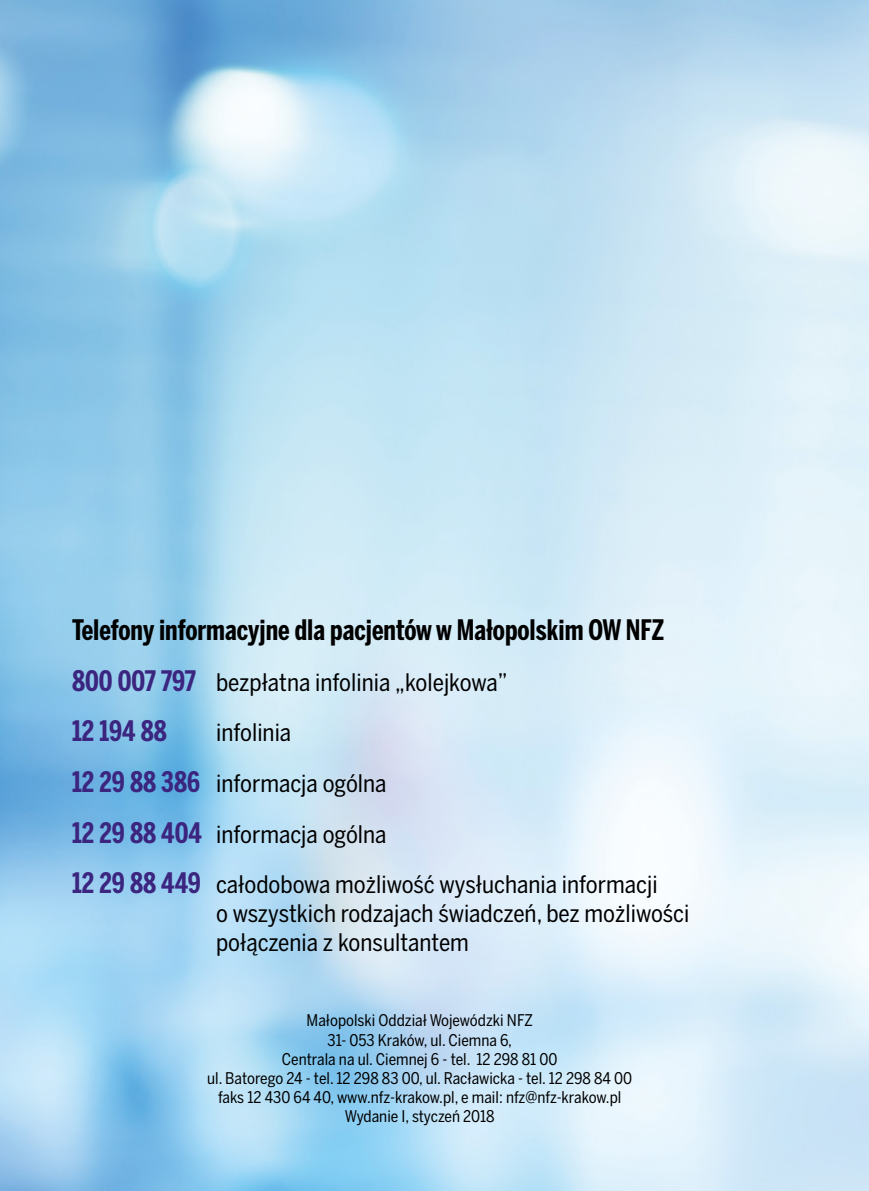
<style>
.page{position:relative;width:869px;height:1191px;background:#fff}
.page>*{position:absolute;margin:0;border:0;box-sizing:border-box;transform-origin:0 0}
.t1{font:700 28px "Benton Sans Comp CE";color:#000}
.t2{font:700 28px "Benton Sans Comp CE";color:#3b257f}
.t3{font:24px/50.6px "Benton Sans Cond CE";color:#000}
.t4{font:16px/19.2px "Benton Sans Cond CE";color:#000;text-align:center}
.s1{font-family:"Benton Sans Comp CE";font-weight:700;font-size:28px;color:#3b257f}
</style>
<div class="page">
<img style="left:0;top:0;width:869px;height:1191px">
<p class="t1" style="left:72px;top:612px;width:593px">Telefony informacyjne dla pacjentów w Małopolskim OW NFZ</p>
<p class="t3" style="left:72px;top:657px;width:437px"><span class="s1">800 007 797</span> bezpłatna infolinia „kolejkowa”</p>
<p class="t2" style="left:72px;top:714px;width:96px">12 194 88</p>
<p class="t3" style="left:72px;top:707px;width:587px;text-indent:144px">infolinia<br><span class="s1">12 29 88 386</span> informacja ogólna<br><span class="s1">12 29 88 404</span> informacja ogólna<br><span class="s1">12 29 88 449</span> całodobowa możliwość wysłuchania informacji</p>
<p class="t3" style="left:216px;top:899px;width:474px;line-height:28.8px">o wszystkich rodzajach świadczeń, bez możliwości połączenia z konsultantem</p>
<p class="t4" style="left:207px;top:1011px;width:426px">Małopolski Oddział Wojewódzki NFZ<br>31- 053 Kraków, ul. Ciemna 6,<br>Centrala na ul. Ciemnej 6 - tel. 12 298 81 00<br>ul. Batorego 24 - tel. 12 298 83 00, ul. Racławicka - tel. 12 298 84 00 faks 12 430 64 40, www.nfz-krakow.pl, e mail: nfz@nfz-krakow.pl Wydanie I, styczeń 2018</p>
</div>
